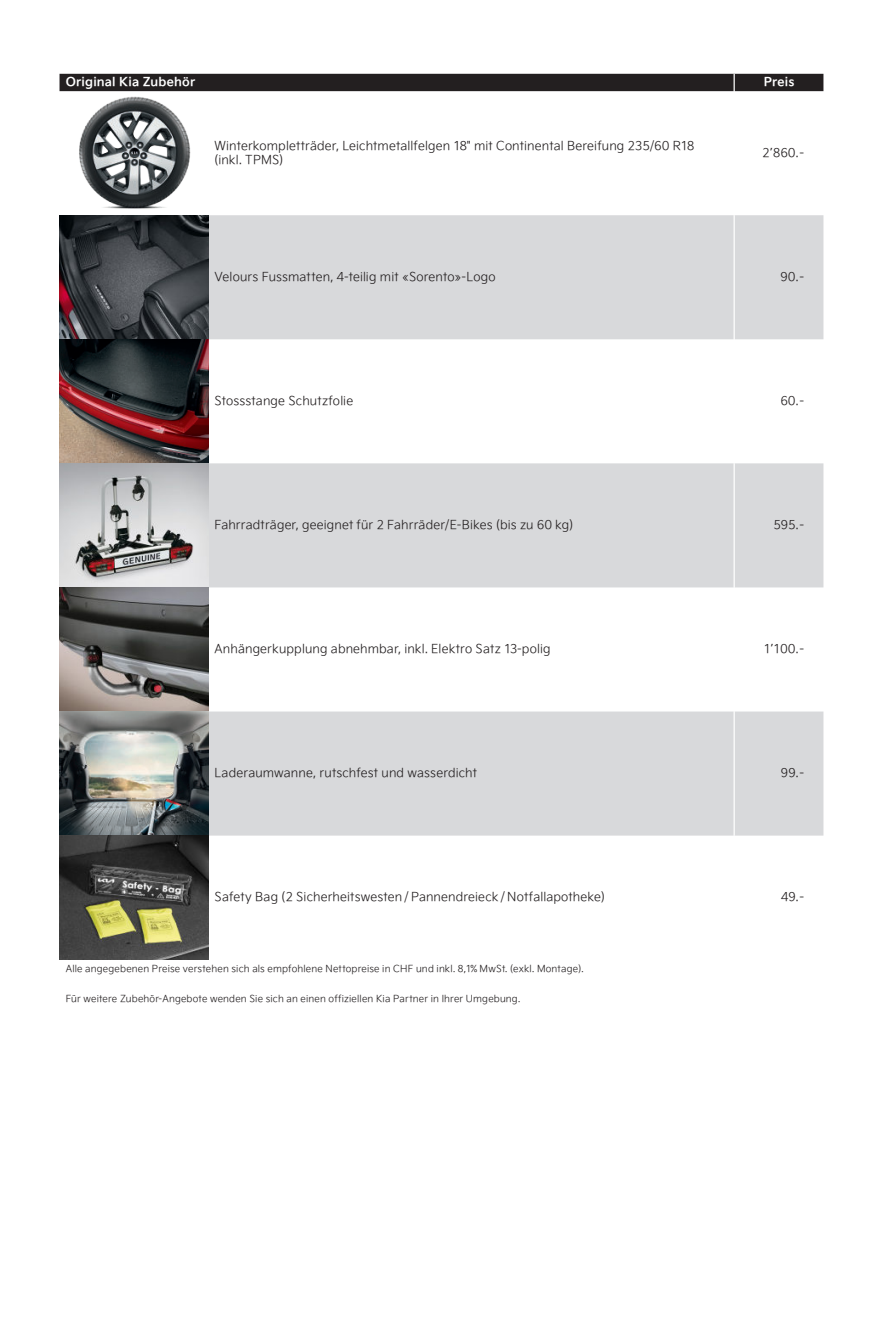
<style>
.page{position:relative;width:883px;height:1340px;background:#fff}
.page>*{position:absolute;margin:0;border:0;box-sizing:border-box;transform-origin:0 0}
.t1{font:12.25px/14px "Kia Signature Fix OTF Light";letter-spacing:.015em;color:#231f20}
.t2{font:12.25px "Kia Signature Fix OTF Bold";letter-spacing:.02em;color:#fff}
.t3{font:9.62px "Kia Signature Fix OTF Light";letter-spacing:.02em;color:#231f20}
</style>
<div class="page">
<svg style="left:208px;top:215px;width:615px;height:620px;fill:#d8d9db"></svg>
<div style="left:60px;top:74px;width:763px;height:17px;background:#231f20"></div>
<hr style="left:734px;top:215px;width:1px;height:124px;background:#fff">
<hr style="left:734px;top:339px;width:1px;height:124px;background:#fff">
<hr style="left:734px;top:463px;width:1px;height:124px;background:#fff">
<hr style="left:734px;top:587px;width:1px;height:124px;background:#fff">
<hr style="left:734px;top:711px;width:1px;height:124px;background:#fff">
<img style="left:79px;top:96px;width:112px;height:113px">
<img style="left:60px;top:215px;width:148px;height:744px">
<p class="t2" style="left:66px;top:73px;width:131px">Original Kia Zubehör</p>
<p class="t2" style="left:764px;top:73px;width:32px">Preis</p>
<p class="t1" style="left:215px;top:138px;width:481px">Winterkompletträder, Leichtmetallfelgen 18" mit Continental Bereifung 235/60 R18 (inkl. TPMS)</p>
<p class="t1" style="left:762px;top:145px;width:44px">2’860.–</p>
<p class="t1" style="left:215px;top:269px;width:283px">Velours Fussmatten, 4-teilig mit «Sorento»-Logo</p>
<p class="t1" style="left:781px;top:269px;width:26px">90.–</p>
<p class="t1" style="left:215px;top:393px;width:140px">Stossstange Schutzfolie</p>
<p class="t1" style="left:781px;top:393px;width:26px">60.–</p>
<p class="t1" style="left:215px;top:517px;width:360px">Fahrradträger, geeignet für 2 Fahrräder/E-Bikes (bis zu 60 kg)</p>
<p class="t1" style="left:774px;top:517px;width:33px">595.–</p>
<p class="t1" style="left:215px;top:641px;width:337px">Anhängerkupplung abnehmbar, inkl. Elektro Satz 13-polig</p>
<p class="t1" style="left:764px;top:641px;width:43px">1’100.–</p>
<p class="t1" style="left:215px;top:765px;width:264px">Laderaumwanne, rutschfest und wasserdicht</p>
<p class="t1" style="left:781px;top:765px;width:26px">99.–</p>
<p class="t1" style="left:215px;top:889px;width:392px">Safety Bag (2 Sicherheitswesten / Pannendreieck / Notfallapotheke)</p>
<p class="t1" style="left:781px;top:889px;width:26px">49.–</p>
<p class="t3" style="left:66px;top:961px;width:519px">Alle angegebenen Preise verstehen sich als empfohlene Nettopreise in CHF und inkl. 8,1% MwSt. (exkl. Montage).</p>
<p class="t3" style="left:66px;top:991px;width:456px">Für weitere Zubehör-Angebote wenden Sie sich an einen offiziellen Kia Partner in Ihrer Umgebung.</p>
</div>
